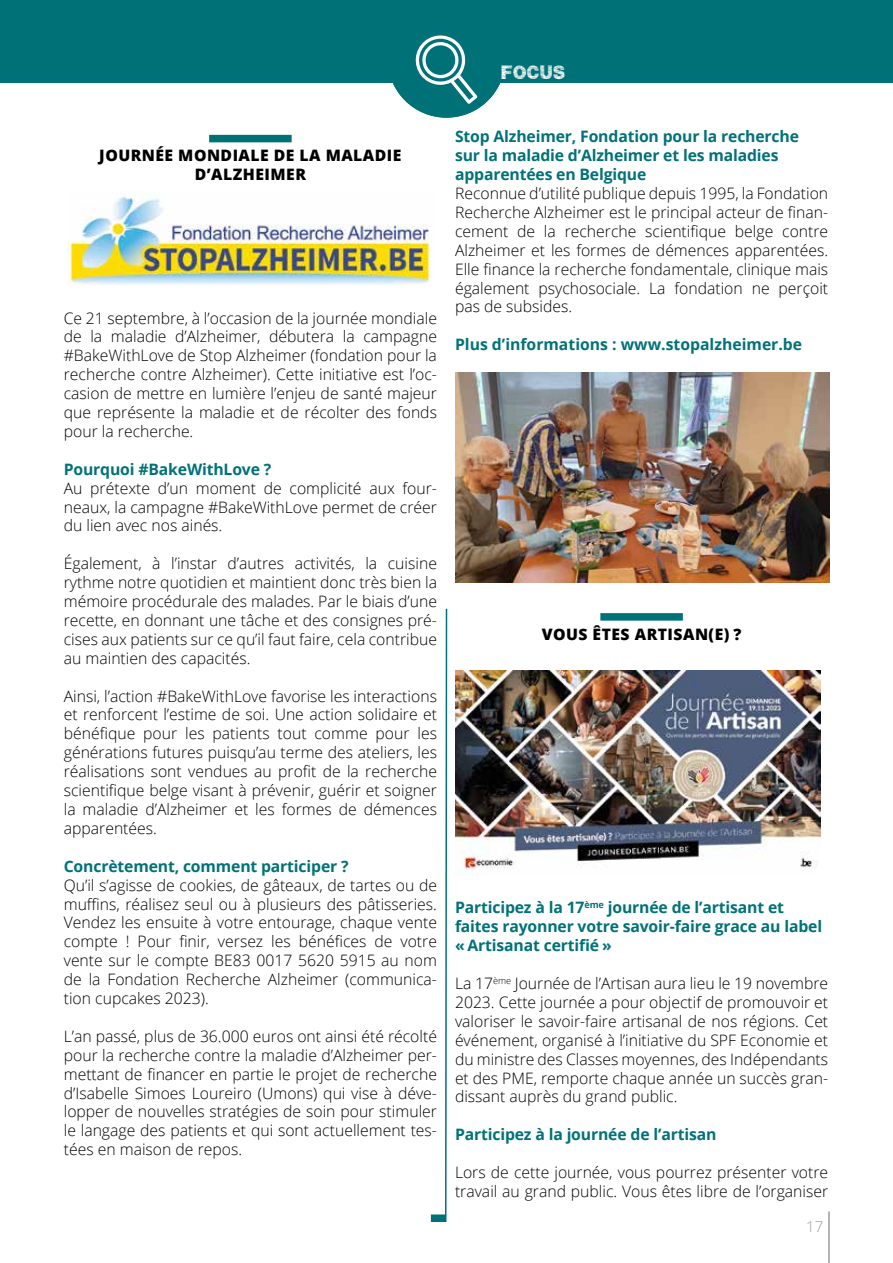
<style>
.page{position:relative;width:893px;height:1263px;background:#fff}
.page>*{position:absolute;margin:0;border:0;box-sizing:border-box;transform-origin:0 0}
.t1{font:300 15.75px/18.9px "Open Sans";color:#000;text-align:justify}
.t2{font:700 15.75px/18.9px "Open Sans";letter-spacing:-.01em;color:#007277}
.t3{font:800 15.75px/18.9px "Open Sans";letter-spacing:.03em;color:#000;text-align:center}
.t4{font:15.75px "Plaid";letter-spacing:.03em;color:#fff}
.t5{font:300 15px "Open Sans";color:#9d9d9c}
</style>
<div class="page">
<hr style="left:828px;top:1211px;width:2px;height:52px;background:#9d9d9c">
<div style="left:0;top:0;width:893px;height:83px;background:#007277"></div>
<div style="left:388px;top:0;width:117px;height:118px;background:#007277;border-radius:50%"></div>
<svg style="left:415px;top:35px;width:62px;height:69px"></svg>
<div style="left:209px;top:135px;width:83px;height:7px;background:#007277"></div>
<img style="left:68px;top:193px;width:362px;height:93px">
<img style="left:455px;top:372px;width:374px;height:211px">
<div style="left:600px;top:613px;width:83px;height:8px;background:#007277"></div>
<img style="left:455px;top:670px;width:365px;height:203px">
<svg style="left:445px;top:608px;width:3px;height:614px"></svg>
<div style="left:431px;top:1214px;width:15px;height:8px;background:#007277"></div>
<p class="t4" style="left:501px;top:64px;width:65px">FOCUS</p>
<p class="t3" style="left:99px;top:145px;width:304px">JOURNÉE MONDIALE DE LA MALADIE<br>D’ALZHEIMER</p>
<p class="t1" style="left:64px;top:308px;width:375px">Ce 21 septembre, à l’occasion de la journée mondiale de la maladie d’Alzheimer, débutera la campagne #BakeWithLove de Stop Alzheimer (fondation pour la recherche contre Alzheimer). Cette initiative est l’oc&shy;casion de mettre en lumière l’enjeu de santé majeur que représente la maladie et de récolter des fonds pour la recherche.</p>
<p class="t2" style="left:64px;top:459px;width:209px">Pourquoi #BakeWithLove ?</p>
<p class="t1" style="left:64px;top:478px;width:375px">Au prétexte d’un moment de complicité aux four&shy;neaux, la campagne #BakeWithLove permet de créer du lien avec nos ainés.</p>
<p class="t1" style="left:64px;top:554px;width:375px">Également, à l’instar d’autres activités, la cuisine rythme notre quotidien et maintient donc très bien la mémoire procédurale des malades. Par le biais d’une recette, en donnant une tâche et des consignes pré&shy;cises aux patients sur ce qu’il faut faire, cela contribue au maintien des capacités.</p>
<p class="t1" style="left:64px;top:686px;width:375px">Ainsi, l’action #BakeWithLove favorise les interactions et renforcent l’estime de soi. Une action solidaire et bénéfique pour les patients tout comme pour les générations futures puisqu’au terme des ateliers, les réalisations sont vendues au profit de la recherche scientifique belge visant à prévenir, guérir et soigner la maladie d’Alzheimer et les formes de démences apparentées.</p>
<p class="t2" style="left:64px;top:856px;width:286px">Concrètement, comment participer ?</p>
<p class="t1" style="left:64px;top:875px;width:375px">Qu’il s’agisse de cookies, de gâteaux, de tartes ou de muffins, réalisez seul ou à plusieurs des pâtisseries.<br>Vendez les ensuite à votre entourage, chaque vente compte ! Pour finir, versez les bénéfices de votre vente sur le compte BE83 0017 5620 5915 au nom de la Fondation Recherche Alzheimer (communica&shy;tion cupcakes 2023).</p>
<p class="t1" style="left:64px;top:1026px;width:375px">L’an passé, plus de 36.000 euros ont ainsi été récolté pour la recherche contre la maladie d’Alzheimer per&shy;mettant de financer en partie le projet de recherche d’Isabelle Simoes Loureiro (Umons) qui vise à déve&shy;lopper de nouvelles stratégies de soin pour stimuler le langage des patients et qui sont actuellement tes&shy;tées en maison de repos.</p>
<p class="t2" style="left:455px;top:127px;width:346px">Stop Alzheimer, Fondation pour la recherche sur la maladie d’Alzheimer et les maladies apparentées en Belgique</p>
<p class="t1" style="left:455px;top:183px;width:375px">Reconnue d’utilité publique depuis 1995, la Fondation Recherche Alzheimer est le principal acteur de finan&shy;cement de la recherche scientifique belge contre Alzheimer et les formes de démences apparentées.<br>Elle finance la recherche fondamentale, clinique mais également psychosociale. La fondation ne perçoit pas de subsides.</p>
<p class="t2" style="left:455px;top:335px;width:349px">Plus d’informations : www.stopalzheimer.be</p>
<p class="t3" style="left:542px;top:623px;width:201px">VOUS ÊTES ARTISAN(E) ?</p>
<p class="t2" style="left:455px;top:898px;width:369px">Participez à la 17<sup>ème</sup> journée de l’artisant et faites rayonner votre savoir-faire grace au label « Artisanat certifié »</p>
<p class="t1" style="left:455px;top:973px;width:375px">La 17<sup>ème</sup> Journée de l’Artisan aura lieu le 19 novembre 2023. Cette journée a pour objectif de promouvoir et valoriser le savoir-faire artisanal de nos régions. Cet événement, organisé à l’initiative du SPF Economie et du ministre des Classes moyennes, des Indépendants et des PME, remporte chaque année un succès gran&shy;dissant auprès du grand public.</p>
<p class="t2" style="left:455px;top:1124px;width:263px">Participez à la journée de l’artisan</p>
<p class="t1" style="left:455px;top:1162px;width:375px">Lors de cette journée, vous pourrez présenter votre travail au grand public. Vous êtes libre de l’organiser</p>
<p class="t5" style="left:806px;top:1216px;width:19px">17</p>
</div>
